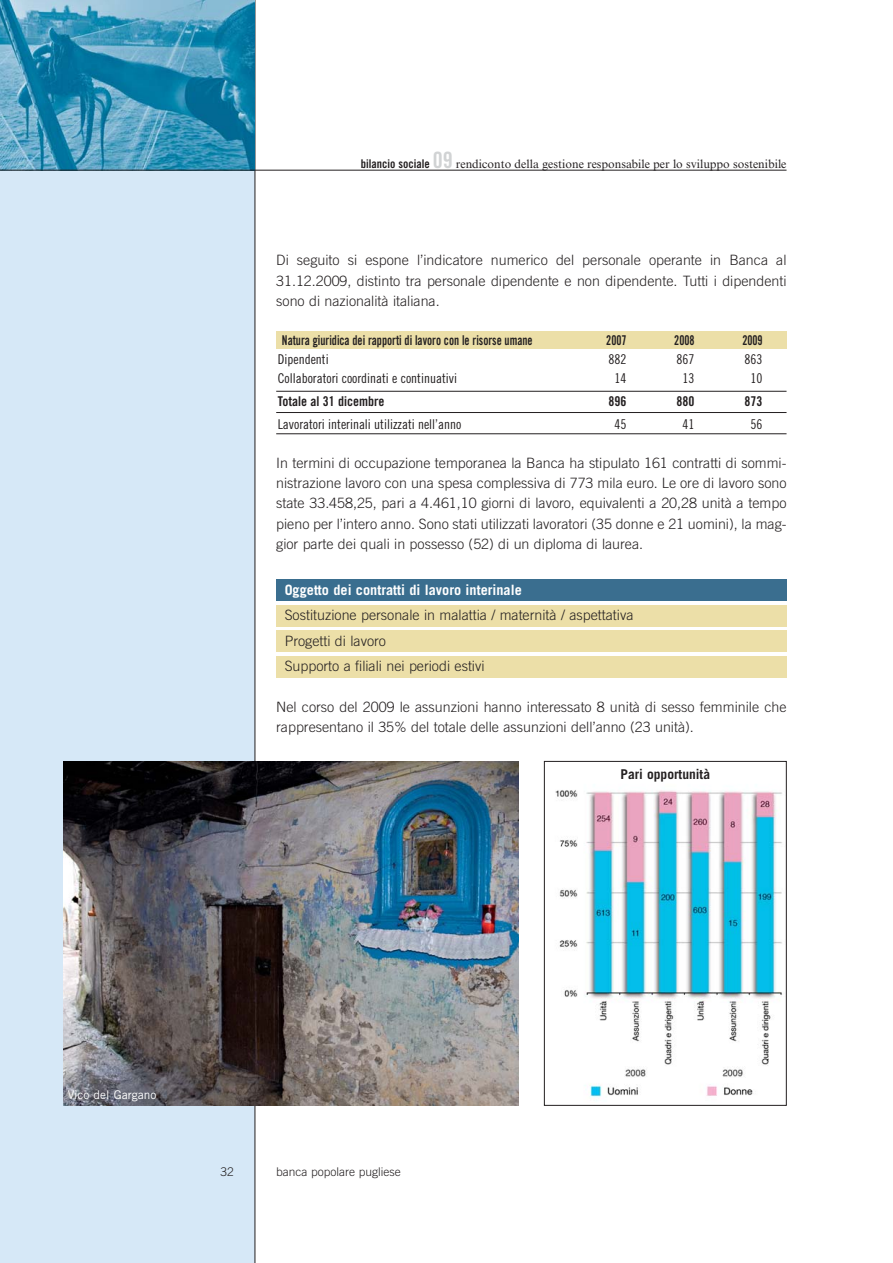
<style>
.page{position:relative;width:893px;height:1263px;background:#fff}
.page>*{position:absolute;margin:0;border:0;box-sizing:border-box;transform-origin:0 0}
.t1{font:300 14.25px/20.2px "Trade Gothic";color:#231f20;text-align:justify}
.t2{font:700 14.25px "Trade Gothic";color:#fff}
.t3{font:13.5px "Trade Gothic Cond Eighteen";color:#231f20}
.t4{font:13.5px "Trade Gothic Bold Cond Twenty";color:#231f20;scale:.85 1}
.t5{font:13.5px "Trade Gothic Bold Cond Twenty";color:#231f20}
.t6{font:700 13.5px "Trade Gothic";color:#231f20}
.t7{font:12px "Times NRMT";color:#231f20}
.t8{font:300 12px "Trade Gothic";color:#231f20}
.t9{font:12px "Trade Gothic";color:#fff}
.s1{font-family:"Trade Gothic Bold Cond Twenty"}
.s2{font-family:"Trade Gothic Bold Cond Twenty";font-size:22.5px;color:#d1d3d4}
</style>
<div class="page">
<div style="left:0;top:0;width:255px;height:1263px;background:#d6e8f7"></div>
<div style="left:276px;top:580px;width:510px;height:21px;background:#3a6e8f"></div>
<div style="left:276px;top:605px;width:510px;height:21px;background:#ecdfa8"></div>
<div style="left:276px;top:631px;width:510px;height:21px;background:#ecdfa8"></div>
<div style="left:276px;top:656px;width:510px;height:21px;background:#ecdfa8"></div>
<hr style="left:255px;top:0;width:1px;height:1263px;background:#231f20">
<img style="left:0;top:0;width:255px;height:170px">
<hr style="left:0;top:170px;width:786px;height:1px;background:#231f20">
<div style="left:276px;top:332px;width:510px;height:17px;background:#ecdfa8"></div>
<hr style="left:276px;top:434px;width:510px;height:1px;background:#231f20">
<hr style="left:276px;top:412px;width:510px;height:1px;background:#231f20">
<hr style="left:276px;top:391px;width:510px;height:1px;background:#231f20">
<img style="left:555px;top:790px;width:227px;height:311px">
<div style="left:544px;top:761px;width:242px;height:345px;border:1px solid #231f20"></div>
<img style="left:64px;top:761px;width:455px;height:345px">
<p class="t7" style="left:361px;top:160px;width:427px"><span class="s1">bilancio sociale</span> <span class="s2">09</span> rendiconto della gestione responsabile per lo sviluppo sostenibile</p>
<p class="t1" style="left:276px;top:252px;width:512px">Di seguito si espone l’indicatore numerico del personale operante in Banca al 31.12.2009, distinto tra personale dipendente e non dipendente. Tutti i dipendenti sono di nazionalità italiana.</p>
<p class="t4" style="left:282px;top:336px;width:296px">Natura giuridica dei rapporti di lavoro con le risorse umane</p>
<p class="t4" style="left:674px;top:336px;width:25px">2008</p>
<p class="t4" style="left:606px;top:336px;width:25px">2007</p>
<p class="t4" style="left:742px;top:336px;width:25px">2009</p>
<p class="t3" style="left:278px;top:354px;width:52px">Dipendenti</p>
<p class="t3" style="left:608px;top:354px;width:19px">882</p>
<p class="t3" style="left:676px;top:354px;width:19px">867</p>
<p class="t3" style="left:744px;top:354px;width:19px">863</p>
<p class="t3" style="left:278px;top:373px;width:181px">Collaboratori coordinati e continuativi</p>
<p class="t3" style="left:614px;top:373px;width:13px">14</p>
<p class="t3" style="left:682px;top:373px;width:13px">13</p>
<p class="t3" style="left:750px;top:373px;width:13px">10</p>
<p class="t5" style="left:278px;top:396px;width:108px">Totale al 31 dicembre</p>
<p class="t5" style="left:608px;top:396px;width:19px">896</p>
<p class="t5" style="left:676px;top:396px;width:19px">880</p>
<p class="t5" style="left:744px;top:396px;width:19px">873</p>
<p class="t3" style="left:278px;top:419px;width:185px">Lavoratori interinali utilizzati nell’anno</p>
<p class="t3" style="left:614px;top:419px;width:13px">45</p>
<p class="t3" style="left:682px;top:419px;width:13px">41</p>
<p class="t3" style="left:750px;top:419px;width:13px">56</p>
<p class="t1" style="left:276px;top:454px;width:512px">In termini di occupazione temporanea la Banca ha stipulato 161 contratti di sommi&shy;nistrazione lavoro con una spesa complessiva di 773 mila euro. Le ore di lavoro sono state 33.458,25, pari a 4.461,10 giorni di lavoro, equivalenti a 20,28 unità a tempo pieno per l’intero anno. Sono stati utilizzati lavoratori (35 donne e 21 uomini), la mag&shy;gior parte dei quali in possesso (52) di un diploma di laurea.</p>
<p class="t2" style="left:285px;top:584px;width:239px">Oggetto dei contratti di lavoro interinale</p>
<p class="t1" style="left:285px;top:604px;width:350px;line-height:25.5px;text-align:left">Sostituzione personale in malattia / maternità / aspettativa<br>Progetti di lavoro<br>Supporto a filiali nei periodi estivi</p>
<p class="t1" style="left:276px;top:698px;width:512px">Nel corso del 2009 le assunzioni hanno interessato 8 unità di sesso femminile che rappresentano il 35% del totale delle assunzioni dell’anno (23 unità).</p>
<p class="t6" style="left:620px;top:770px;width:91px">Pari opportunità</p>
<p class="t9" style="left:68px;top:1090px;width:90px">Vico del Gargano</p>
<p class="t8" style="left:220px;top:1167px;width:15px">32</p>
<p class="t8" style="left:276px;top:1167px;width:126px">banca popolare pugliese</p>
</div>
